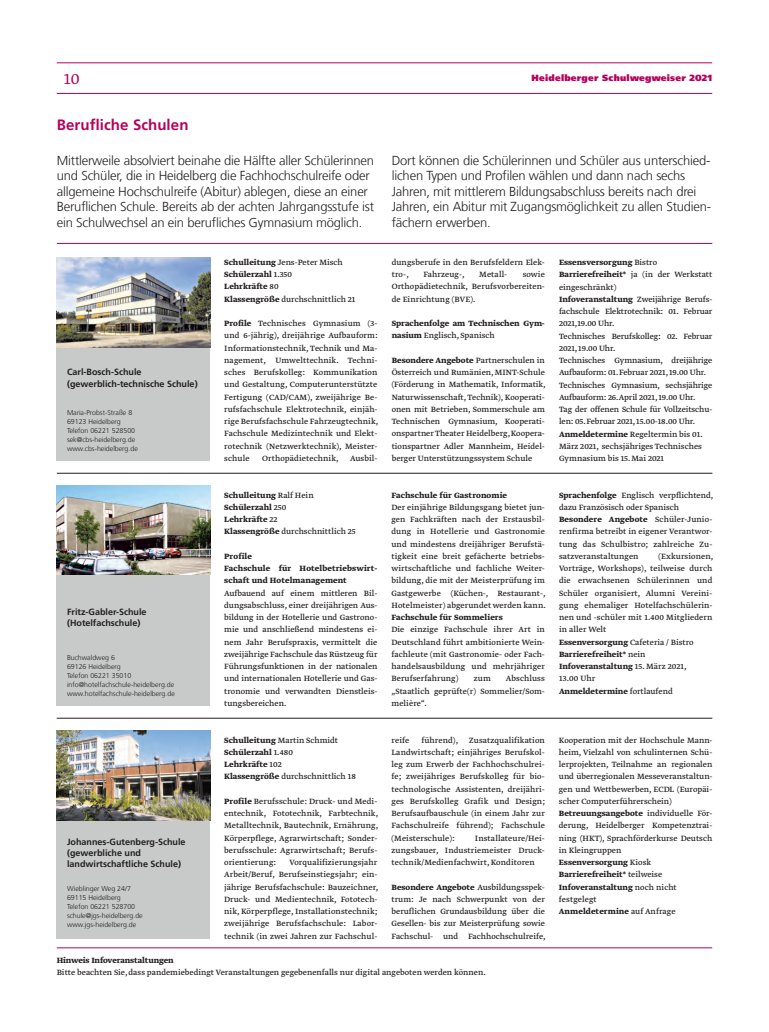
<style>
.page{position:relative;width:769px;height:1032px;background:#fff}
.page>*{position:absolute;margin:0;border:0;box-sizing:border-box;transform-origin:0 0}
.t1{font:300 18px "Greta Text Std";color:#b5025b}
.t2{font:700 15px "Frutiger LT Com";letter-spacing:.005em;color:#b5025b}
.t3{font:300 13px/15.6px "Frutiger LT Com";letter-spacing:-.015em;color:#231f20}
.t4{font:9px/12.2px "Greta Text Std";color:#231f20;text-align:justify}
.t5{font:700 9px/12.2px "Greta Text Std";color:#231f20}
.t6{font:700 9px/11px "Frutiger LT Com";color:#231f20}
.t7{font:900 9px "Frutiger LT Pro";letter-spacing:.025em;color:#b5025b}
.t8{font:300 7px/9px "Frutiger LT Com";color:#231f20}
.s1{font-weight:400}
.s2{font-weight:700}
</style>
<div class="page">
<hr style="left:57px;top:93px;width:654px;height:1px;background:#b5025b">
<hr style="left:57px;top:63px;width:654px;height:1px;background:#b5025b">
<div style="left:57px;top:797px;width:153px;height:141px;background:#c8c9c9"></div>
<div style="left:57px;top:549px;width:153px;height:157px;background:#c8c9c9"></div>
<hr style="left:57px;top:473px;width:655px;height:1px;background:#231f20">
<img style="left:57px;top:730px;width:153px;height:90px">
<img style="left:57px;top:485px;width:153px;height:90px">
<div style="left:57px;top:323px;width:153px;height:138px;background:#c8c9c9"></div>
<hr style="left:57px;top:243px;width:655px;height:1px;background:#b5025b">
<img style="left:57px;top:258px;width:153px;height:90px">
<hr style="left:57px;top:718px;width:655px;height:1px;background:#231f20">
<hr style="left:57px;top:947px;width:654px;height:1px;background:#b5025b">
<h1 class="t1" style="left:64px;top:68px;width:17px">10</h1>
<p class="t7" style="left:531px;top:73px;width:182px">Heidelberger Schulwegweiser 2021</p>
<h2 class="t2" style="left:57px;top:116px;width:133px">Berufliche Schulen</h2>
<p class="t3" style="left:57px;top:152px;width:318px">Mittlerweile absolviert beinahe die Hälfte aller Schülerinnen und Schüler, die in Heidelberg die Fachhochschulreife oder allgemeine Hochschulreife (Abitur) ablegen, diese an einer Beruflichen Schule. Bereits ab der achten Jahrgangsstufe ist ein Schulwechsel an ein berufliches Gymnasium möglich.</p>
<p class="t3" style="left:391px;top:152px;width:321px">Dort können die Schülerinnen und Schüler aus unterschied&shy;lichen Typen und Profilen wählen und dann nach sechs Jahren, mit mittlerem Bildungsabschluss bereits nach drei Jahren, ein Abitur mit Zugangsmöglichkeit zu allen Studien&shy;fächern erwerben.</p>
<p class="t6" style="left:67px;top:366px;width:132px;line-height:12.2px">Carl-Bosch-Schule (gewerblich-technische Schule)</p>
<p class="t8" style="left:67px;top:408px;width:72px">Maria-Probst-Straße 8<br>69123 Heidelberg<br>Telefon 06221 528500 sek@cbs-heidelberg.de www.cbs-heidelberg.de</p>
<p class="t6" style="left:67px;top:606px;width:81px">Fritz-Gabler-Schule (Hotelfachschule)</p>
<p class="t8" style="left:67px;top:653px;width:109px">Buchwaldweg 6<br>69126 Heidelberg<br>Telefon 06221 35010 info@hotelfachschule-heidelberg.de www.hotelfachschule-heidelberg.de</p>
<p class="t6" style="left:67px;top:836px;width:120px">Johannes-Gutenberg-Schule (gewerbliche und landwirtschaftliche Schule)</p>
<p class="t8" style="left:67px;top:884px;width:77px">Wieblinger Weg 24/7<br>69115 Heidelberg<br>Telefon 06221 528700 schule@jgs-heidelberg.de www.jgs-heidelberg.de</p>
<p class="t5" style="left:224px;top:256px;width:133px">Schulleitung <span class="s1">Jens-Peter Misch<br></span>Schülerzahl <span class="s1">1.350<br></span>Lehrkräfte <span class="s1">80<br></span>Klassengröße <span class="s1">durchschnittlich 21</span></p>
<p class="t4" style="left:224px;top:318px;width:155px"><span class="s2">Profile</span> Technisches Gymnasium (3- und 6-jährig), dreijährige Aufbauform:<br>Informationstechnik, Technik und Ma&shy;nagement, Umwelttechnik. Techni&shy;sches Berufskolleg: Kommunikation und Gestaltung, Computerunterstützte Fertigung (CAD/CAM), zweijährige Be&shy;rufsfachschule Elektrotechnik, einjäh&shy;rige Berufsfachschule Fahrzeugtechnik, Fachschule Medizintechnik und Elekt&shy;rotechnik (Netzwerktechnik), Meister&shy;schule</p>
<p class="t4" style="left:262px;top:453px;width:78px">Orthopädietechnik,</p>
<p class="t4" style="left:350px;top:453px;width:29px">Ausbil-</p>
<p class="t5" style="left:224px;top:489px;width:133px">Schulleitung <span class="s1">Ralf Hein<br></span>Schülerzahl <span class="s1">250<br></span>Lehrkräfte <span class="s1">22<br></span>Klassengröße <span class="s1">durchschnittlich 25</span></p>
<p class="t5" style="left:224px;top:550px;width:155px">Profile<br>Fachschule für Hotelbetriebswirt&shy;schaft und Hotelmanagement</p>
<p class="t4" style="left:224px;top:587px;width:155px">Aufbauend auf einem mittleren Bil&shy;dungsabschluss, einer dreijährigen Aus&shy;bildung in der Hotellerie und Gastrono&shy;mie und anschließend mindestens ei&shy;nem Jahr Berufspraxis, vermittelt die zweijährige Fachschule das Rüstzeug für Führungsfunktionen in der nationalen und internationalen Hotellerie und Gas&shy;tronomie und verwandten Dienstleis&shy;tungsbereichen.</p>
<p class="t5" style="left:224px;top:734px;width:133px">Schulleitung <span class="s1">Martin Schmidt<br></span>Schülerzahl <span class="s1">1.480<br></span>Lehrkräfte <span class="s1">102<br></span>Klassengröße <span class="s1">durchschnittlich 18</span></p>
<p class="t4" style="left:224px;top:795px;width:155px"><span class="s2">Profile</span> Berufsschule: Druck- und Medi&shy;entechnik, Fototechnik, Farbtechnik, Metalltechnik, Bautechnik, Ernährung, Körperpflege, Agrarwirtschaft; Sonder&shy;berufsschule: Agrarwirtschaft; Berufs&shy;orientierung:</p>
<p class="t4" style="left:224px;top:857px;width:155px;text-indent:65px">Vorqualifizierungsjahr Arbeit/Beruf, Berufseinstiegsjahr; ein&shy;jährige Berufsfachschule: Bauzeichner, Druck- und Medientechnik, Fototech&shy;nik, Körperpflege, Installationstechnik; zweijährige Berufsfachschule: Labor&shy;technik (in zwei Jahren zur Fachschul-</p>
<p class="t4" style="left:391px;top:257px;width:155px">dungsberufe in den Berufsfeldern Elek&shy;tro-,</p>
<p class="t4" style="left:423px;top:269px;width:43px">Fahrzeug-,</p>
<p class="t4" style="left:479px;top:269px;width:29px">Metall-</p>
<p class="t4" style="left:391px;top:269px;width:155px;text-indent:131px">sowie Orthopädietechnik, Berufsvorbereiten&shy;de Einrichtung (BVE).</p>
<p class="t5" style="left:391px;top:318px;width:155px">Sprachenfolge am Technischen Gym&shy;nasium <span class="s1">Englisch, Spanisch</span></p>
<p class="t4" style="left:391px;top:355px;width:155px"><span class="s2">Besondere Angebote</span> Partnerschulen in Österreich und Rumänien, MINT-Schule (Förderung in Mathematik, Informatik, Naturwissenschaft, Technik), Kooperati&shy;onen mit Betrieben, Sommerschule am Technischen Gymnasium, Kooperati&shy;onspartner Theater Heidelberg, Koopera&shy;tionspartner Adler Mannheim, Heidel&shy;berger Unterstützungssystem Schule</p>
<p class="t5" style="left:391px;top:489px;width:117px">Fachschule für Gastronomie</p>
<p class="t4" style="left:391px;top:501px;width:156px">Der einjährige Bildungsgang bietet jun&shy;gen Fachkräften nach der Erstausbil&shy;dung in Hotellerie und Gastronomie und mindestens dreijähriger Berufstä&shy;tigkeit eine breit gefächerte betriebs&shy;wirtschaftliche und fachliche Weiter&shy;bildung, die mit der Meisterprüfung im Gastgewerbe (Küchen-, Restaurant-, Hotelmeister) abgerundet werden kann.</p>
<p class="t5" style="left:391px;top:612px;width:113px">Fachschule für Sommeliers</p>
<p class="t4" style="left:391px;top:624px;width:155px">Die einzige Fachschule ihrer Art in Deutschland führt ambitionierte Wein&shy;fachleute (mit Gastronomie- oder Fach&shy;handelsausbildung und mehrjähriger Berufserfahrung)</p>
<p class="t4" style="left:391px;top:673px;width:155px;text-indent:114px">Abschluss „Staatlich geprüfte(r) Sommelier/Som&shy;melière“.</p>
<p class="t4" style="left:473px;top:673px;width:19px">zum</p>
<p class="t4" style="left:391px;top:734px;width:155px;text-indent:30px">führend), Zusatzqualifikation Landwirtschaft; einjähriges Berufskol&shy;leg zum Erwerb der Fachhochschulrei&shy;fe; zweijähriges Berufskolleg für bio&shy;technologische Assistenten, dreijähri&shy;ges Berufskolleg Grafik und Design; Berufsaufbauschule (in einem Jahr zur Fachschulreife führend); Fachschule (Meisterschule):</p>
<p class="t4" style="left:391px;top:734px;width:19px">reife</p>
<p class="t4" style="left:391px;top:832px;width:155px;text-indent:83px">Installateure/Hei&shy;zungsbauer, Industriemeister Druck&shy;technik/Medienfachwirt, Konditoren</p>
<p class="t4" style="left:391px;top:881px;width:156px"><span class="s2">Besondere Angebote</span> Ausbildungsspek&shy;trum: Je nach Schwerpunkt von der beruflichen Grundausbildung über die Gesellen- bis zur Meisterprüfung sowie Fachschul- und Fachhochschulreife,</p>
<p class="t5" style="left:57px;top:954px;width:118px">Hinweis Infoveranstaltungen</p>
<p class="t4" style="left:57px;top:967px;width:430px">Bitte beachten Sie, dass pandemiebedingt Veranstaltungen gegebenenfalls nur digital angeboten werden können.</p>
<p class="t4" style="left:559px;top:257px;width:155px;text-align:left"><span class="s2">Essensversorgung</span> Bistro <span class="s2">Barrierefreiheit*</span> ja (in der Werkstatt eingeschränkt)<br><span class="s2">Infoveranstaltung</span> Zweijährige Berufs&shy;fachschule Elektrotechnik: 01. Februar 2021,19.00 Uhr.<br>Technisches Berufskolleg: 02. Februar 2021, 19.00 Uhr.<br>Technisches Gymnasium, dreijährige Aufbauform: 01. Februar 2021, 19.00 Uhr.<br>Technisches Gymnasium, sechsjährige Aufbauform: 26.April 2021, 19.00 Uhr.<br>Tag der offenen Schule für Vollzeitschu&shy;len: 05. Februar 2021, 15.00-18.00 Uhr.<br><span class="s2">Anmeldetermine</span> Regeltermin bis 01.<br>März 2021, sechsjähriges Technisches Gymnasium bis 15. Mai 2021</p>
<p class="t4" style="left:558px;top:489px;width:156px;text-align:left"><span class="s2">Sprachenfolge</span> Englisch verpflichtend, dazu Französisch oder Spanisch <span class="s2">Besondere Angebote</span> Schüler-Junio&shy;renfirma betreibt in eigener Verantwor&shy;tung das Schulbistro; zahlreiche Zu&shy;satzveranstaltungen</p>
<p class="t4" style="left:558px;top:551px;width:156px;text-align:left;text-indent:99px">(Exkursionen,<br>Vorträge, Workshops), teilweise durch die erwachsenen Schülerinnen und<br>Schüler organisiert, Alumni Vereini&shy;gung ehemaliger Hotelfachschülerin&shy;nen und -schüler mit 1.400 Mitgliedern in aller Welt<br><span class="s2">Essenversorgung</span> Cafeteria / Bistro<br><span class="s2">Barrierefreiheit*</span> nein<br><span class="s2">Infoveranstaltung</span> 15. März 2021,<br>13.00 Uhr<br><span class="s2">Anmeldetermine</span> fortlaufend</p>
<p class="t4" style="left:558px;top:734px;width:155px;text-align:left">Kooperation mit der Hochschule Mann&shy;heim, Vielzahl von schulinternen Schü&shy;lerprojekten, Teilnahme an regionalen und überregionalen Messeveranstaltun&shy;gen und Wettbewerben, ECDL (Europäi&shy;scher Computerführerschein)<br><span class="s2">Betreuungsangebote</span> individuelle För&shy;derung, Heidelberger Kompetenztrai&shy;ning (HKT), Sprachförderkurse Deutsch in Kleingruppen<br><span class="s2">Essenversorgung</span> Kiosk<br><span class="s2">Barrierefreiheit*</span> teilweise<br><span class="s2">Infoveranstaltung</span> noch nicht festgelegt<br><span class="s2">Anmeldetermine</span> auf Anfrage</p>
</div>
